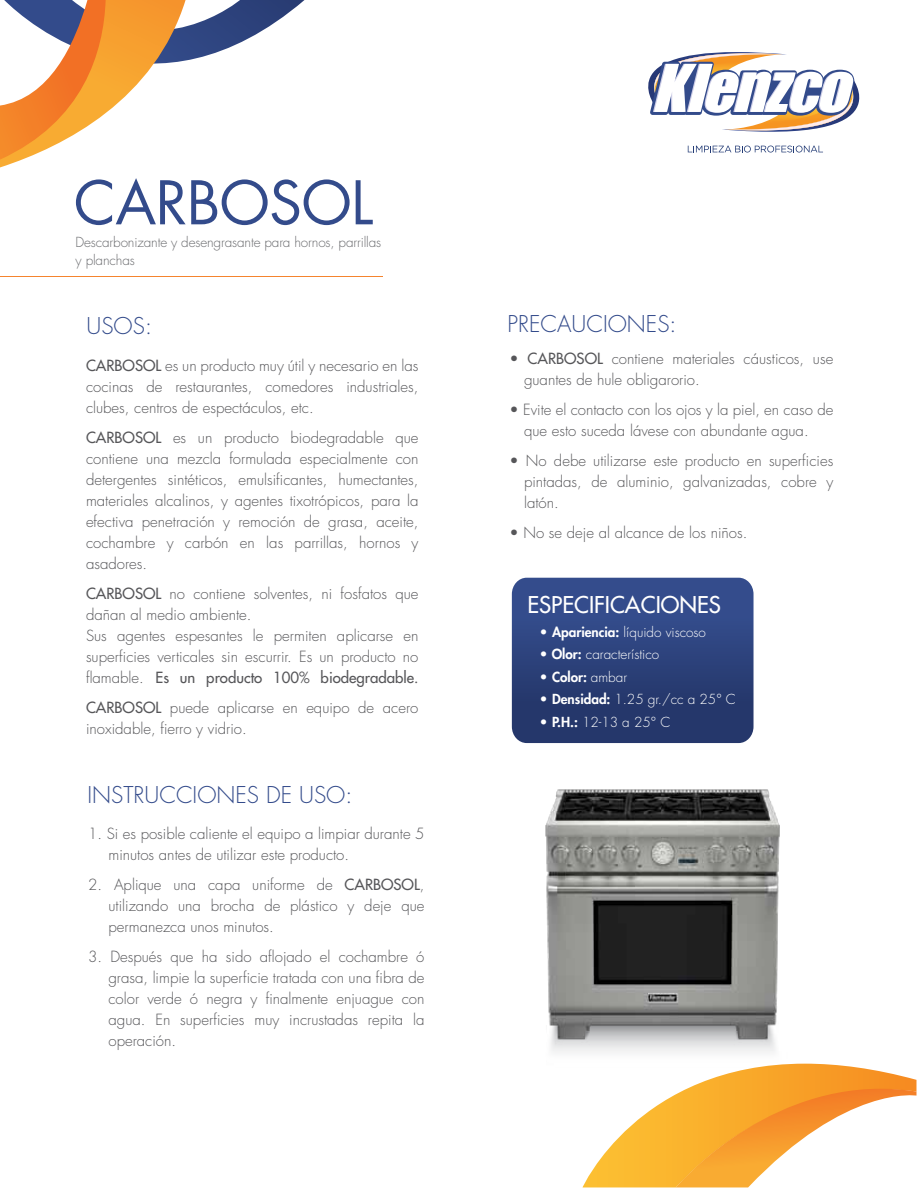
<style>
.page{position:relative;width:918px;height:1188px;background:#fff}
.page>*{position:absolute;margin:0;border:0;box-sizing:border-box;transform-origin:0 0}
.t1{font:58.5px "Futura Std";letter-spacing:-.01em;color:#334b8b}
.t2{font:300 22.5px "Futura Std";color:#334b8b}
.t3{font:500 22.5px "Futura Std";color:#fff}
.t4{font:300 15px/21px "Futura Std";color:#565659;text-align:justify}
.t5{font:300 13.5px "Futura Std";color:#fff}
.t6{font:300 13.5px/18px "Futura Std";letter-spacing:-.01em;color:#6b6c6f}
.s1{font-weight:500}
.s2{font-weight:800}
</style>
<div class="page">
<svg style="left:648px;top:52px;width:212px;height:101px"></svg>
<hr style="left:0;top:277px;width:382px;height:1px;background:#f5842e">
<svg style="left:0;top:0;width:304px;height:167px"></svg>
<svg style="left:512px;top:578px;width:242px;height:165px;background:#2d427c"></svg>
<svg style="left:583px;top:1064px;width:333px;height:123px"></svg>
<img style="left:583px;top:1045px;width:250px;height:67px">
<img style="left:551px;top:1045px;width:92px;height:48px">
<img style="left:682px;top:1045px;width:140px;height:48px">
<img style="left:545px;top:789px;width:235px;height:256px">
<h1 class="t1" style="left:74px;top:165px;width:301px">CARBOSOL</h1>
<p class="t6" style="left:76px;top:233px;width:307px">Descarbonizante y desengrasante para hornos, parrillas y planchas</p>
<h2 class="t2" style="left:86px;top:312px;width:67px">USOS:</h2>
<p class="t4" style="left:86px;top:355px;width:334px"><span class="s1">CARBOSOL</span> es un producto muy útil y necesario en las cocinas de restaurantes, comedores industriales, clubes, centros de espectáculos, etc.</p>
<p class="t4" style="left:86px;top:427px;width:334px"><span class="s1">CARBOSOL</span> es un producto biodegradable que contiene una mezcla formulada especialmente con detergentes sintéticos, emulsificantes, humectantes, materiales alcalinos, y agentes tixotrópicos, para la efectiva penetración y remoción de grasa, aceite, cochambre y carbón en las parrillas, hornos y asadores.</p>
<p class="t4" style="left:86px;top:583px;width:334px;text-align:left"><span class="s1">CARBOSOL</span> no contiene solventes, ni fosfatos que dañan al medio ambiente.<br>Sus agentes espesantes le permiten aplicarse en superficies verticales sin escurrir. Es un producto no flamable. <span class="s1">Es un producto 100% biodegradable.</span></p>
<p class="t4" style="left:86px;top:697px;width:334px"><span class="s1">CARBOSOL</span> puede aplicarse en equipo de acero inoxidable, fierro y vidrio.</p>
<h2 class="t2" style="left:88px;top:781px;width:267px">INSTRUCCIONES DE USO:</h2>
<p class="t4" style="left:108px;top:823px;width:318px;text-indent:-20px">1. Si es posible caliente el equipo a limpiar durante 5 minutos antes de utilizar este producto.</p>
<p class="t4" style="left:108px;top:874px;width:318px;text-indent:-20px">2. Aplique una capa uniforme de <span class="s1">CARBOSOL</span>, utilizando una brocha de plástico y deje que permanezca unos minutos.</p>
<p class="t4" style="left:108px;top:946px;width:318px;text-indent:-20px">3. Después que ha sido aflojado el cochambre ó grasa, limpie la superficie tratada con una fibra de color verde ó negra y finalmente enjuague con agua. En superficies muy incrustadas repita la operación.</p>
<h2 class="t2" style="left:508px;top:310px;width:171px">PRECAUCIONES:</h2>
<p class="t4" style="left:524px;top:349px;width:311px;text-indent:-15px">• <span class="s1">CARBOSOL</span> contiene materiales cáusticos, use guantes de hule obligarorio.</p>
<p class="t4" style="left:524px;top:400px;width:311px;text-indent:-15px">• Evite el contacto con los ojos y la piel, en caso de que esto suceda lávese con abundante agua.</p>
<p class="t4" style="left:524px;top:451px;width:311px;text-indent:-15px">• No debe utilizarse este producto en superficies pintadas, de aluminio, galvanizadas, cobre y latón.</p>
<p class="t4" style="left:509px;top:523px;width:239px">• No se deje al alcance de los niños.</p>
<h2 class="t3" style="left:527px;top:591px;width:195px">ESPECIFICACIONES</h2>
<p class="t5" style="left:539px;top:624px;width:168px">• <span class="s2">Apariencia:</span> líquido viscoso</p>
<p class="t5" style="left:539px;top:646px;width:121px">• <span class="s2">Olor:</span> característico</p>
<p class="t5" style="left:539px;top:669px;width:89px">• <span class="s2">Color:</span> ambar</p>
<p class="t5" style="left:539px;top:691px;width:198px">• <span class="s2">Densidad:</span> 1.25 gr./cc a 25° C</p>
<p class="t5" style="left:539px;top:714px;width:132px">• <span class="s2">P.H.:</span> 12-13 a 25° C</p>
</div>
